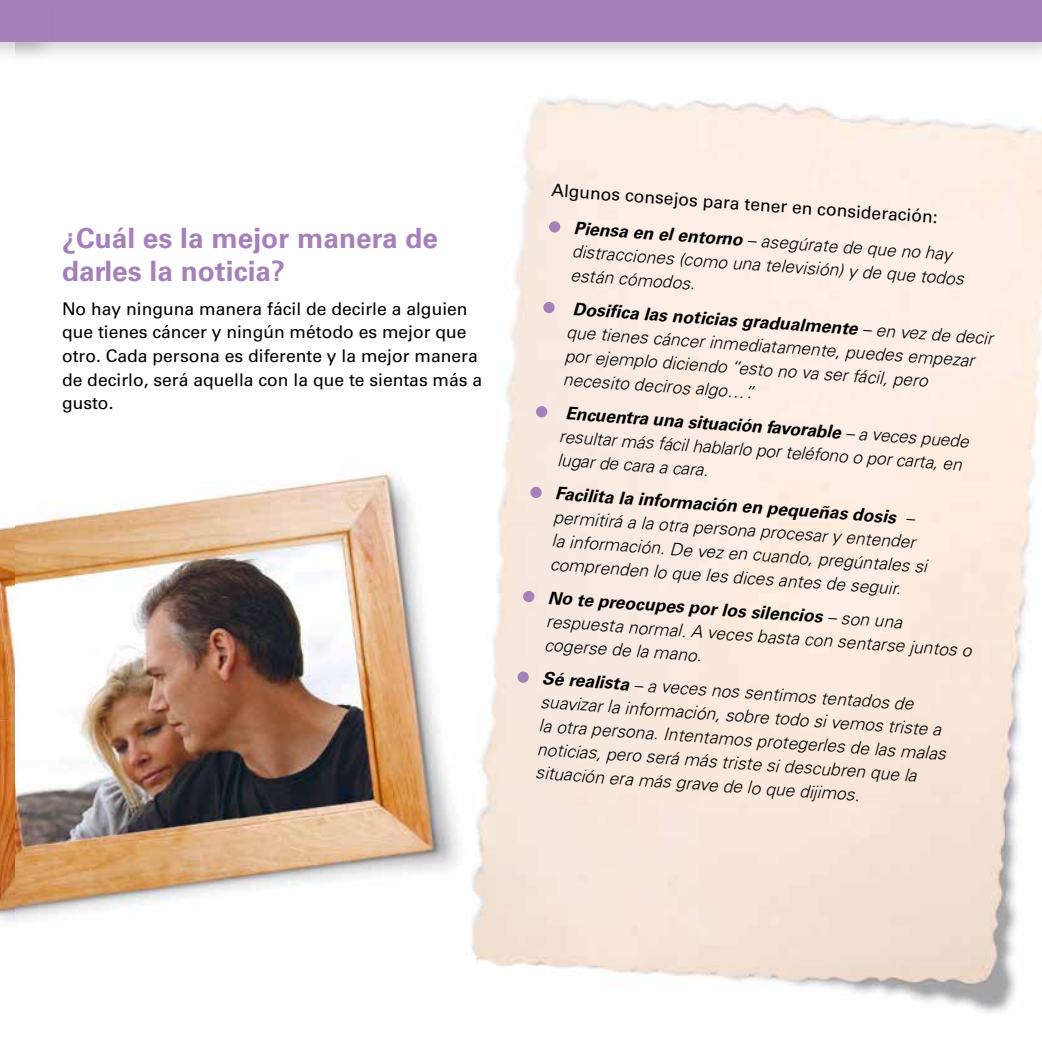
<style>
.page{position:relative;width:1042px;height:1042px;background:#fff}
.page>*{position:absolute;margin:0;border:0;box-sizing:border-box;transform-origin:0 0}
.t1{font:700 28px/33.6px "Univers LT Std";color:#a580b9}
.t2{font:italic 300 17.5px/23.6px "Univers LT Std";color:#000}
.t3{font:17.5px/23.6px "Univers LT Std";color:#000}
.t4{font:italic 700 17.5px "Univers LT Std";color:#000}
.s1{font-weight:700;font-style:italic}
.s2{font-weight:300;font-style:italic}
.s3{font-weight:700}
</style>
<div class="page">
<img style="left:15px;top:471px;width:444px;height:451px">
<img style="left:459px;top:98px;width:583px;height:915px">
<div style="left:549px;top:221px;width:11px;height:12px;background:#a580b9;border-radius:50%"></div>
<div style="left:543px;top:302px;width:12px;height:11px;background:#a580b9;border-radius:50%"></div>
<div style="left:536px;top:406px;width:11px;height:11px;background:#a580b9;border-radius:50%"></div>
<div style="left:530px;top:486px;width:12px;height:12px;background:#a580b9;border-radius:50%"></div>
<div style="left:523px;top:591px;width:11px;height:11px;background:#a580b9;border-radius:50%"></div>
<div style="left:517px;top:671px;width:12px;height:12px;background:#a580b9;border-radius:50%"></div>
<div style="left:0;top:0;width:1042px;height:63px;background:#000;opacity:.16"></div>
<div style="left:0;top:0;width:1042px;height:41px;background:#a580b9"></div>
<img style="left:0;top:526px;width:15px;height:398px">
<div style="left:0;top:0;width:56px;height:63px;background:#000;opacity:.16"></div>
<div style="left:0;top:0;width:52px;height:41px;background:#a580b9"></div>
<h1 class="t1" style="left:62px;top:221px;width:378px">¿Cuál es la mejor manera de darles la noticia?</h1>
<p class="t3" style="left:62px;top:297px;width:422px">No hay ninguna manera fácil de decirle a alguien que tienes cáncer y ningún método es mejor que otro. Cada persona es diferente y la mejor manera de decirlo, será aquella con la que te sientas más a gusto.</p>
<p class="t3" style="left:577px;top:174px;width:380px;line-height:36.1px;text-indent:-25px;rotate:4deg">Algunos consejos para tener en consideración:<br><span class="s1">Piensa en el entorno</span> <span class="s2">– asegúrate de que no hay</span></p>
<p class="t2" style="left:573px;top:240px;width:394px;rotate:4deg">distracciones (como una televisión) y de que todos están cómodos.</p>
<p class="t2" style="left:569px;top:297px;width:427px;rotate:4deg"><span class="s3">Dosifi ca las noticias gradualmente</span> – en vez de decir que tienes cáncer inmediatamente, puedes empezar por ejemplo diciendo “esto no va ser fácil, pero necesito deciros algo…”.</p>
<p class="t2" style="left:562px;top:401px;width:410px;rotate:4deg"><span class="s3">Encuentra una situación favorable</span> – a veces puede resultar más fácil hablarlo por teléfono o por carta, en lugar de cara a cara.</p>
<p class="t4" style="left:556px;top:483px;width:343px;rotate:4deg">Facilita la información en pequeñas dosis</p>
<p class="t2" style="left:554px;top:505px;width:364px;rotate:4deg">permitirá a la otra persona procesar y entender</p>
<p class="t2" style="left:553px;top:529px;width:378px;rotate:4deg">la información. De vez en cuando, pregúntales si comprenden lo que les dices antes de seguir.</p>
<p class="t2" style="left:549px;top:586px;width:428px;rotate:4deg"><span class="s3">No te preocupes por los silencios</span> – son una respuesta normal. A veces basta con sentarse juntos o cogerse de la mano.</p>
<p class="t2" style="left:543px;top:666px;width:409px;rotate:4deg"><span class="s3">Sé realista</span> – a veces nos sentimos tentados de suavizar la información, sobre todo si vemos triste a la otra persona. Intentamos protegerles de las malas noticias, pero será más triste si descubren que la situación era más grave de lo que dijimos.</p>
</div>
